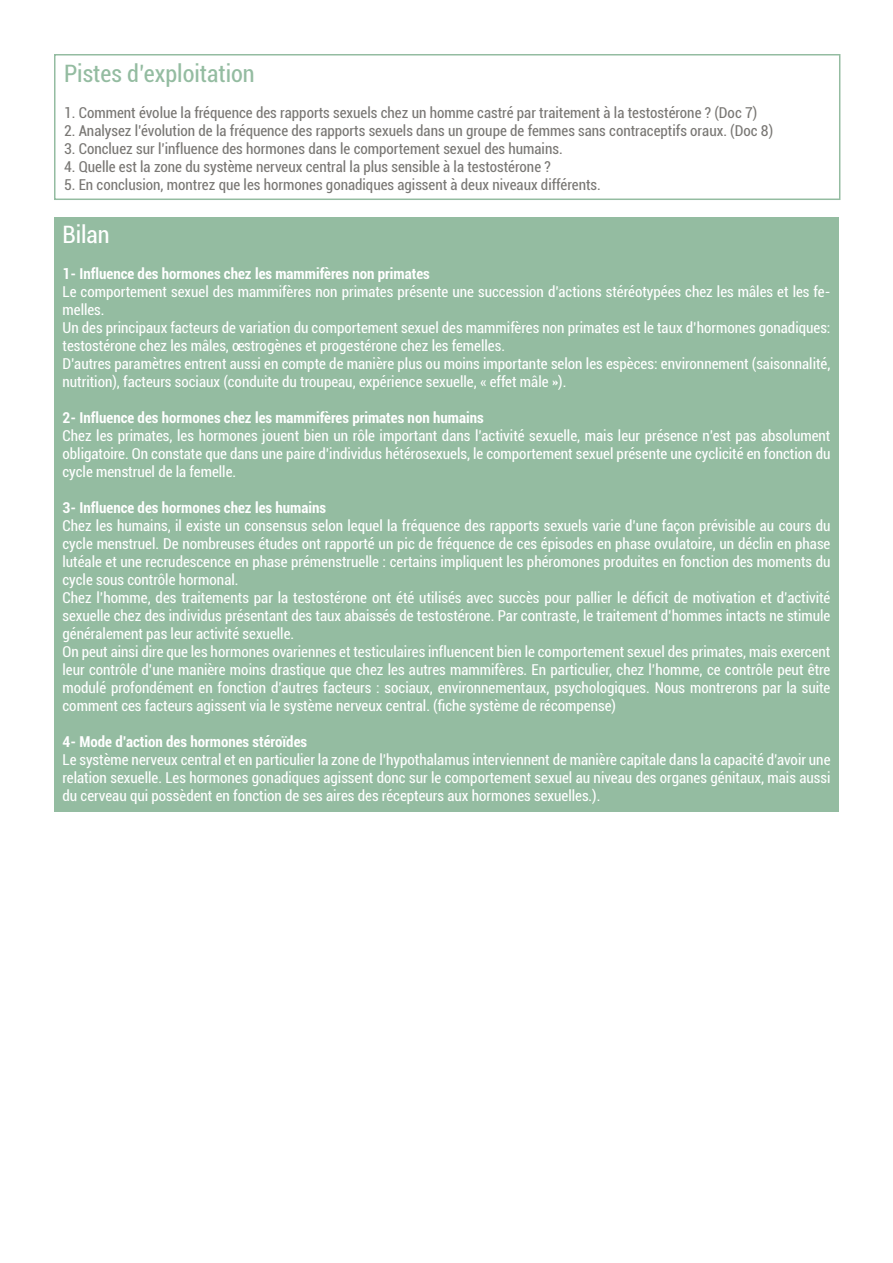
<style>
.page{position:relative;width:893px;height:1263px;background:#fff}
.page>*{position:absolute;margin:0;border:0;box-sizing:border-box;transform-origin:0 0}
.t1{font:condensed 24px "Roboto";color:#94bca1}
.t2{font:condensed 24px "Roboto";color:#fff}
.t3{font:condensed 15px/18px "Roboto";color:#fff}
.t4{font:condensed 15px "Roboto";color:#797774}
.t5{font:700 condensed 15px "Roboto";color:#fff}
</style>
<div class="page">
<div style="left:54px;top:54px;width:786px;height:146px;border:2px solid #94bca1"></div>
<div style="left:54px;top:217px;width:785px;height:594px;background:#94bca1"></div>
<h1 class="t1" style="left:64px;top:57px;width:192px">Pistes d’exploitation</h1>
<p class="t4" style="left:64px;top:102px;width:695px">1. Comment évolue la fréquence des rapports sexuels chez un homme castré par traitement à la testostérone ? (Doc 7)</p>
<p class="t4" style="left:64px;top:120px;width:711px">2. Analysez l’évolution de la fréquence des rapports sexuels dans un groupe de femmes sans contraceptifs oraux. (Doc 8)</p>
<p class="t4" style="left:64px;top:138px;width:500px">3. Concluez sur l’influence des hormones dans le comportement sexuel des humains.</p>
<p class="t4" style="left:64px;top:156px;width:488px">4. Quelle est la zone du système nerveux central la plus sensible à la testostérone ?</p>
<p class="t4" style="left:64px;top:174px;width:538px">5. En conclusion, montrez que les hormones gonadiques agissent à deux niveaux différents.</p>
<h1 class="t2" style="left:63px;top:218px;width:49px">Bilan</h1>
<p class="t5" style="left:63px;top:263px;width:369px">1- Influence des hormones chez les mammifères non primates</p>
<p class="t3" style="left:63px;top:283px;width:769px">Le comportement sexuel des mammifères non primates présente une succession d’actions stéréotypées chez les mâles et les fe&shy;melles.<br>Un des principaux facteurs de variation du comportement sexuel des mammifères non primates est le taux d’hormones gonadiques: testostérone chez les mâles, œstrogènes et progestérone chez les femelles.<br>D’autres paramètres entrent aussi en compte de manière plus ou moins importante selon les espèces: environnement (saisonnalité, nutrition), facteurs sociaux (conduite du troupeau, expérience sexuelle, « effet mâle »).</p>
<p class="t5" style="left:63px;top:407px;width:423px">2- Influence des hormones chez les mammifères primates non humains</p>
<p class="t3" style="left:63px;top:427px;width:769px;text-align:justify">Chez les primates, les hormones jouent bien un rôle important dans l’activité sexuelle, mais leur présence n’est pas absolument obligatoire. On constate que dans une paire d’individus hétérosexuels, le comportement sexuel présente une cyclicité en fonction du cycle menstruel de la femelle.</p>
<p class="t5" style="left:63px;top:497px;width:265px">3- Influence des hormones chez les humains</p>
<p class="t3" style="left:63px;top:517px;width:769px">Chez les humains, il existe un consensus selon lequel la fréquence des rapports sexuels varie d’une façon prévisible au cours du cycle menstruel. De nombreuses études ont rapporté un pic de fréquence de ces épisodes en phase ovulatoire, un déclin en phase lutéale et une recrudescence en phase prémenstruelle : certains impliquent les phéromones produites en fonction des moments du cycle sous contrôle hormonal.<br>Chez l’homme, des traitements par la testostérone ont été utilisés avec succès pour pallier le déficit de motivation et d’activité sexuelle chez des individus présentant des taux abaissés de testostérone. Par contraste, le traitement d’hommes intacts ne stimule généralement pas leur activité sexuelle.<br>On peut ainsi dire que les hormones ovariennes et testiculaires influencent bien le comportement sexuel des primates, mais exercent leur contrôle d’une manière moins drastique que chez les autres mammifères. En particulier, chez l’homme, ce contrôle peut être modulé profondément en fonction d’autres facteurs : sociaux, environnementaux, psychologiques. Nous montrerons par la suite comment ces facteurs agissent via le système nerveux central. (fiche système de récompense)</p>
<p class="t5" style="left:63px;top:731px;width:246px">4- Mode d’action des hormones stéroïdes</p>
<p class="t3" style="left:63px;top:751px;width:769px;text-align:justify">Le système nerveux central et en particulier la zone de l’hypothalamus interviennent de manière capitale dans la capacité d’avoir une relation sexuelle. Les hormones gonadiques agissent donc sur le comportement sexuel au niveau des organes génitaux, mais aussi du cerveau qui possèdent en fonction de ses aires des récepteurs aux hormones sexuelles.).</p>
</div>
